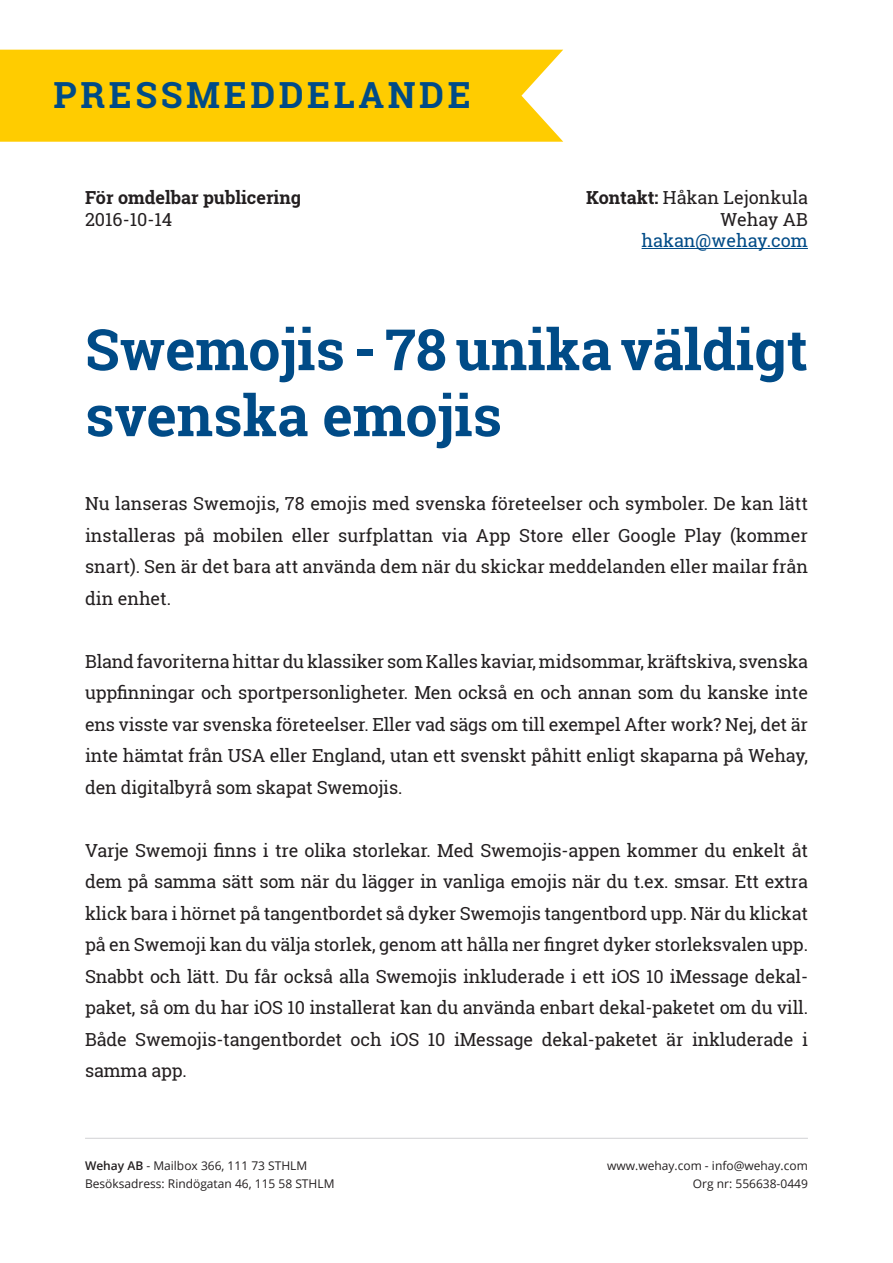
<style>
.page{position:relative;width:893px;height:1263px;background:#fff}
.page>*{position:absolute;margin:0;border:0;box-sizing:border-box;transform-origin:0 0}
.t1{font:700 57px/66px "Roboto Slab";color:#004b87}
.t2{font:700 36px "Roboto Slab";letter-spacing:.1em;color:#004b87}
.t3{font:18px/31.5px "Roboto Slab";letter-spacing:-.01em;color:#231f20;text-align:justify}
.t4{font:700 18px "Roboto Slab";color:#231f20}
.t5{font:18px "Roboto Slab";color:#004b87}
.t6{font:12px/18px "Open Sans";color:#231f20}
.s1{font-weight:700}
.s2{font-weight:600}
</style>
<div class="page">
<hr style="left:642px;top:248px;width:166px;height:1px;background:#004b87">
<div style="left:0;top:50px;width:563px;height:92px;background:#fc0"></div>
<hr style="left:85px;top:1138px;width:723px;height:1px;background:#d1d2d4">
<h2 class="t2" style="left:54px;top:71px;width:419px">PRESSMEDDELANDE</h2>
<p class="t4" style="left:85px;top:185px;width:217px">För omdelbar publicering</p>
<p class="t3" style="left:586px;top:181px;width:223px"><span class="s1">Kontakt:</span> Håkan Lejonkula</p>
<p class="t3" style="left:85px;top:203px;width:89px">2016-10-14</p>
<p class="t3" style="left:721px;top:203px;width:89px">Wehay AB</p>
<p class="t5" style="left:642px;top:228px;width:168px">hakan@wehay.com</p>
<p class="t1" style="left:85px;top:316px;width:724px">Swemojis - 78 unika väldigt svenska emojis</p>
<p class="t3" style="left:85px;top:488px;width:724px">Nu lanseras Swemojis, 78 emojis med svenska företeelser och symboler. De kan lätt installeras på mobilen eller surfplattan via App Store eller Google Play (kommer snart). Sen är det bara att använda dem när du skickar meddelanden eller mailar från din enhet.</p>
<p class="t3" style="left:85px;top:645px;width:725px">Bland favoriterna hittar du klassiker som Kalles kaviar, midsommar, kräftskiva, svenska uppfinningar och sportpersonligheter. Men också en och annan som du kanske inte ens visste var svenska företeelser. Eller vad sägs om till exempel After work? Nej, det är inte hämtat från USA eller England, utan ett svenskt påhitt enligt skaparna på Wehay, den digitalbyrå som skapat Swemojis.</p>
<p class="t3" style="left:85px;top:834px;width:724px">Varje Swemoji finns i tre olika storlekar. Med Swemojis-appen kommer du enkelt åt dem på samma sätt som när du lägger in vanliga emojis när du t.ex. smsar. Ett extra klick bara i hörnet på tangentbordet så dyker Swemojis tangentbord upp. När du klickat på en Swemoji kan du välja storlek, genom att hålla ner fingret dyker storleksvalen upp.<br>Snabbt och lätt. Du får också alla Swemojis inkluderade i ett iOS 10 iMessage dekal&shy;paket, så om du har iOS 10 installerat kan du använda enbart dekal-paketet om du vill.<br>Både Swemojis-tangentbordet och iOS 10 iMessage dekal-paketet är inkluderade i samma app.</p>
<p class="t6" style="left:85px;top:1156px;width:251px"><span class="s2">Wehay AB</span> - Mailbox 366, 111 73 STHLM<br>Besöksadress: Rindögatan 46, 115 58 STHLM</p>
<p class="t6" style="left:607px;top:1156px;width:202px;text-align:right">www.wehay.com - info@wehay.com<br>Org nr: 556638-0449</p>
</div>
